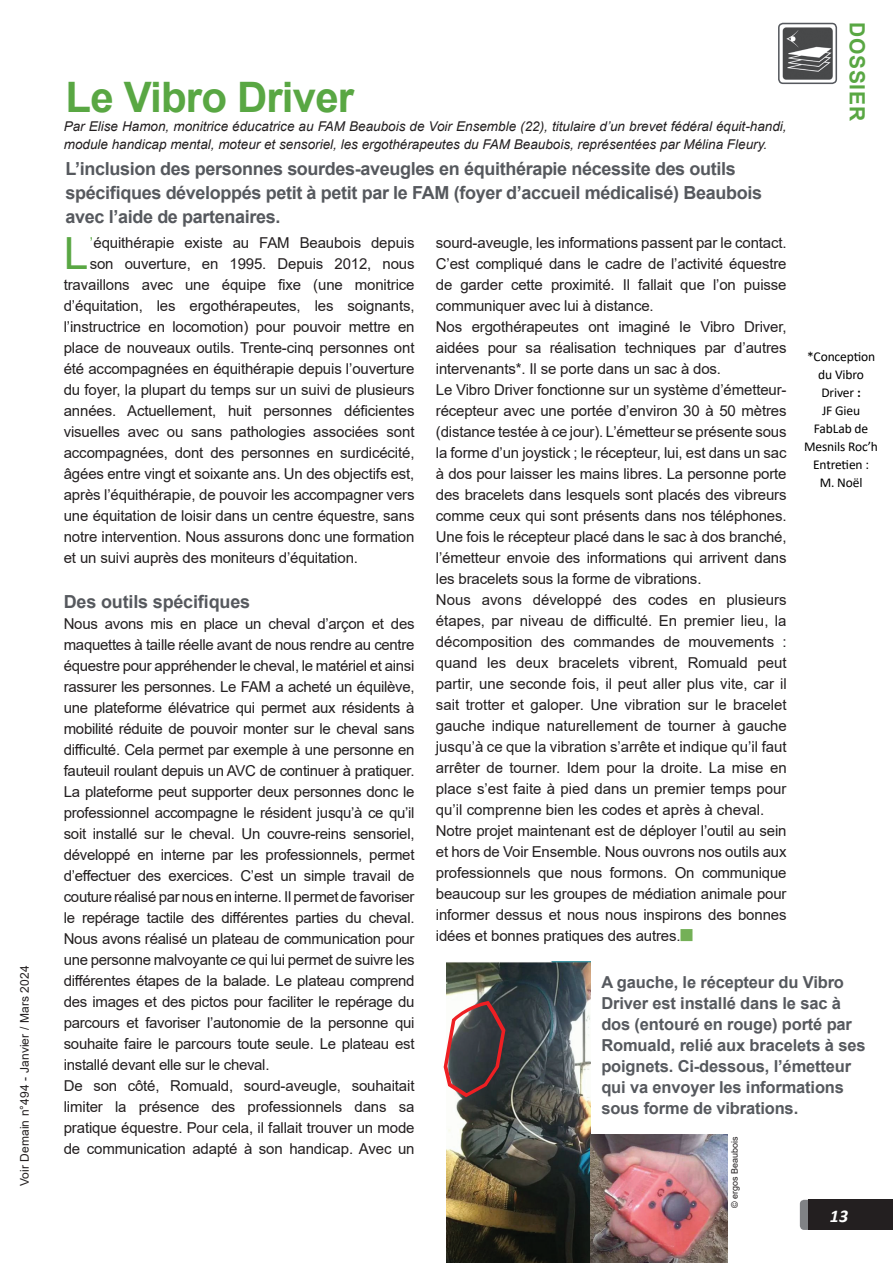
<style>
.page{position:relative;width:893px;height:1263px;background:#fff}
.page>*{position:absolute;margin:0;border:0;box-sizing:border-box;transform-origin:0 0}
.t1{font:44.4px "Arial";color:#59a743}
.t2{font:700 42px "Arial";letter-spacing:-.02em;color:#59a743}
.t3{font:700 21px "Arial";letter-spacing:.035em;color:#59a743}
.t4{font:700 18px/24px "Arial";letter-spacing:-.02em;color:#56595e}
.t5{font:italic 700 18px "Calibri";color:#fff}
.t6{font:700 16.5px/21px "Arial";letter-spacing:-.01em;color:#56595e}
.t7{font:15px/21px "Arial";letter-spacing:-.01em;color:#231f20}
.t8{font:italic 13.5px/18px "Arial";color:#231f20}
.t9{font:13.5px/18px "Calibri";letter-spacing:-.01em;color:#000;text-align:center}
.t10{font:12px "Arial";letter-spacing:.01em;color:#231f20}
.t11{font:9px "Arial";color:#231f20}
.s1{color:#59a743}
.s2{font-weight:700}
</style>
<div class="page">
<svg style="left:800px;top:1200px;width:9px;height:30px"></svg>
<div style="left:809px;top:1200px;width:84px;height:30px;background:#231f20"></div>
<img style="left:782px;top:27px;width:51px;height:53px">
<div style="left:778px;top:23px;width:59px;height:61px;border:2px solid #56595e;border-radius:4px"></div>
<img style="left:447px;top:961px;width:143px;height:302px">
<img style="left:590px;top:1134px;width:137px;height:129px">
<div style="left:680px;top:929px;width:12px;height:12px;background:#74b057;border:1px solid #74b057"></div>
<svg style="left:443px;top:993px;width:71px;height:106px;background:#6b595c"></svg>
<h2 class="t2" style="left:66px;top:67px;width:290px">Le Vibro Driver</h2>
<p class="t8" style="left:64px;top:118px;width:724px">Par Elise Hamon, monitrice éducatrice au FAM Beaubois de Voir Ensemble (22), titulaire d’un brevet fédéral équit-handi, module handicap mental, moteur et sensoriel, les ergothérapeutes du FAM Beaubois, représentées par Mélina Fleury.</p>
<p class="t4" style="left:66px;top:157px;width:698px">L’inclusion des personnes sourdes-aveugles en équithérapie nécessite des outils spécifiques développés petit à petit par le FAM (foyer d’accueil médicalisé) Beaubois avec l’aide de partenaires.</p>
<h3 class="t3" style="left:872px;top:22px;width:100px;rotate:90deg">Dossier</h3>
<h1 class="t1" style="left:64px;top:223px;width:26px">L</h1>
<p class="t7" style="left:90px;top:232px;width:326px"><span class="s1">’</span>équithérapie existe au FAM Beaubois depuis</p>
<p class="t7" style="left:436px;top:232px;width:352px">sourd-aveugle, les informations passent par le contact.<br>C’est compliqué dans le cadre de l’activité équestre de garder cette proximité. Il fallait que l’on puisse communiquer avec lui à distance.<br>Nos ergothérapeutes ont imaginé le Vibro Driver, aidées pour sa réalisation techniques par d’autres intervenants*. Il se porte dans un sac à dos.<br>Le Vibro Driver fonctionne sur un système d’émetteur&shy;récepteur avec une portée d’environ 30 à 50 mètres (distance testée à ce jour). L’émetteur se présente sous la forme d’un joystick ; le récepteur, lui, est dans un sac à dos pour laisser les mains libres. La personne porte des bracelets dans lesquels sont placés des vibreurs comme ceux qui sont présents dans nos téléphones.<br>Une fois le récepteur placé dans le sac à dos branché, l’émetteur envoie des informations qui arrivent dans les bracelets sous la forme de vibrations.<br>Nous avons développé des codes en plusieurs étapes, par niveau de difficulté. En premier lieu, la décomposition des commandes de mouvements : quand les deux bracelets vibrent, Romuald peut partir, une seconde fois, il peut aller plus vite, car il sait trotter et galoper. Une vibration sur le bracelet gauche indique naturellement de tourner à gauche jusqu’à ce que la vibration s’arrête et indique qu’il faut arrêter de tourner. Idem pour la droite. La mise en place s’est faite à pied dans un premier temps pour qu’il comprenne bien les codes et après à cheval.<br>Notre projet maintenant est de déployer l’outil au sein et hors de Voir Ensemble. Nous ouvrons nos outils aux professionnels que nous formons. On communique beaucoup sur les groupes de médiation animale pour informer dessus et nous nous inspirons des bonnes idées et bonnes pratiques des autres.</p>
<p class="t7" style="left:90px;top:253px;width:326px">son ouverture, en 1995. Depuis 2012, nous</p>
<p class="t7" style="left:64px;top:274px;width:352px">travaillons avec une équipe fixe (une monitrice</p>
<p class="t7" style="left:64px;top:295px;width:352px">d’équitation, les ergothérapeutes, les soignants,</p>
<p class="t7" style="left:64px;top:316px;width:352px">l’instructrice en locomotion) pour pouvoir mettre en</p>
<p class="t7" style="left:64px;top:337px;width:352px">place de nouveaux outils. Trente-cinq personnes ont</p>
<p class="t7" style="left:64px;top:358px;width:352px">été accompagnées en équithérapie depuis l’ouverture</p>
<p class="t7" style="left:64px;top:379px;width:352px">du foyer, la plupart du temps sur un suivi de plusieurs</p>
<p class="t7" style="left:64px;top:400px;width:352px">années. Actuellement, huit personnes déficientes</p>
<p class="t7" style="left:64px;top:421px;width:352px">visuelles avec ou sans pathologies associées sont</p>
<p class="t7" style="left:64px;top:442px;width:352px">accompagnées, dont des personnes en surdicécité,</p>
<p class="t7" style="left:64px;top:463px;width:352px">âgées entre vingt et soixante ans. Un des objectifs est,</p>
<p class="t7" style="left:64px;top:484px;width:352px">après l’équithérapie, de pouvoir les accompagner vers</p>
<p class="t7" style="left:64px;top:505px;width:352px">une équitation de loisir dans un centre équestre, sans</p>
<p class="t7" style="left:64px;top:526px;width:352px">notre intervention. Nous assurons donc une formation</p>
<p class="t7" style="left:64px;top:547px;width:296px">et un suivi auprès des moniteurs d’équitation.</p>
<p class="t4" style="left:64px;top:590px;width:188px">Des outils spécifiques</p>
<p class="t7" style="left:64px;top:613px;width:352px">Nous avons mis en place un cheval d’arçon et des maquettes à taille réelle avant de nous rendre au centre équestre pour appréhender le cheval, le matériel et ainsi rassurer les personnes. Le FAM a acheté un équilève, une plateforme élévatrice qui permet aux résidents à mobilité réduite de pouvoir monter sur le cheval sans difficulté. Cela permet par exemple à une personne en fauteuil roulant depuis un AVC de continuer à pratiquer.<br>La plateforme peut supporter deux personnes donc le professionnel accompagne le résident jusqu’à ce qu’il soit installé sur le cheval. Un couvre-reins sensoriel, développé en interne par les professionnels, permet d’effectuer des exercices. C’est un simple travail de couture réalisé par nous en interne. Il permet de favoriser le repérage tactile des différentes parties du cheval.<br>Nous avons réalisé un plateau de communication pour une personne malvoyante ce qui lui permet de suivre les différentes étapes de la balade. Le plateau comprend des images et des pictos pour faciliter le repérage du parcours et favoriser l’autonomie de la personne qui souhaite faire le parcours toute seule. Le plateau est installé devant elle sur le cheval.<br>De son côté, Romuald, sourd-aveugle, souhaitait limiter la présence des professionnels dans sa pratique équestre. Pour cela, il fallait trouver un mode de communication adapté à son handicap. Avec un</p>
<p class="t9" style="left:804px;top:347px;width:75px">*Conception du Vibro<br>Driver <span class="s2">:<br></span>JF Gieu<br>FabLab de<br>Mesnils Roc’h<br>Entretien :<br>M. Noël</p>
<p class="t10" style="left:16px;top:1186px;width:222px;rotate:-90deg">Voir Demain n°494 - Janvier / Mars 2024</p>
<p class="t6" style="left:601px;top:971px;width:266px">A gauche, le récepteur du Vibro<br>Driver est installé dans le sac à dos (entouré en rouge) porté par<br>Romuald, relié aux bracelets à ses poignets. Ci-dessous, l’émetteur qui va envoyer les informations sous forme de vibrations.</p>
<p class="t11" style="left:728px;top:1208px;width:73px;rotate:-90deg">© ergos Beaubois</p>
<p class="t5" style="left:830px;top:1203px;width:20px">13</p>
</div>
